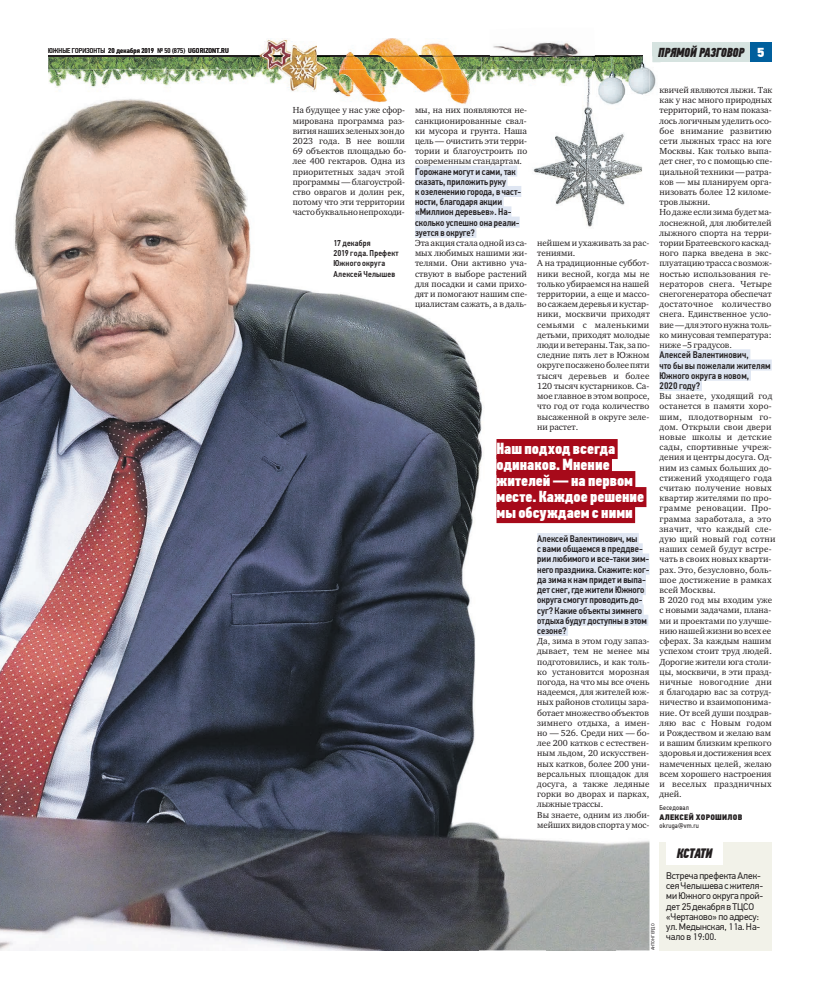
<style>
.page{position:relative;width:820px;height:993px;background:#fff}
.page>*{position:absolute;margin:0;border:0;box-sizing:border-box;transform-origin:0 0}
.t1{font:16px/16px "PF Din Text Comp Pro X Black";color:#fff}
.t2{font:italic 13.6px "PF Din Text Comp Pro X Black";letter-spacing:-.015em;color:#231f20}
.t3{font:italic 13px "PF Din Text Comp Pro X Black";letter-spacing:-.015em;color:#231f20}
.t4{font:500 9.6px/10.2px "PF Din Text Cond Pro";color:#231f20}
.t5{font:9.6px/10.2px "PF Din Text Pro";letter-spacing:-.01em;color:#231f20}
.t6{font:9px/10.2px "Charter ITC";letter-spacing:.005em;color:#231f20}
.t7{font:500 8.5px/10.2px "PF Din Text Cond Pro";letter-spacing:.02em;color:#231f20}
.t8{font:8px "PF Din Text Cond Pro X Black";letter-spacing:.03em;color:#231f20}
.t9{font:500 7px "PF Din Text Cond Pro";letter-spacing:.02em;color:#231f20}
.t10{font:7px "PF Din Text Cond Pro";letter-spacing:.03em;color:#231f20}
.t11{font:4.5px "PF Din Text Pro";color:#231f20}
.s1{font-weight:400}
.s2{color:#151718}
.s3{font-family:"PF Din Text Pro";font-weight:900;font-style:normal;color:#fff}
</style>
<div class="page">
<div style="left:652px;top:43px;width:97px;height:19px;background:#d6e3e0"></div>
<div style="left:749px;top:43px;width:22px;height:19px;background:#005f9d"></div>
<img style="left:329px;top:49px;width:152px;height:7px">
<img style="left:48px;top:57px;width:544px;height:12px">
<hr style="left:48px;top:56px;width:594px;height:1px;background:#231f20">
<img style="left:490px;top:57px;width:102px;height:4px">
<img style="left:489px;top:41px;width:105px;height:16px">
<img style="left:251px;top:39px;width:41px;height:17px">
<img style="left:264px;top:42px;width:65px;height:14px">
<img style="left:264px;top:57px;width:32px;height:12px">
<svg style="left:296px;top:56px;width:33px;height:13px"></svg>
<img style="left:264px;top:56px;width:32px;height:1px">
<img style="left:642px;top:56px;width:18px;height:36px">
<svg style="left:652px;top:56px;width:8px;height:6px"></svg>
<img style="left:369px;top:38px;width:84px;height:18px">
<img style="left:381px;top:57px;width:79px;height:12px">
<img style="left:380px;top:56px;width:74px;height:1px">
<img style="left:339px;top:57px;width:27px;height:12px">
<svg style="left:345px;top:52px;width:10px;height:5px"></svg>
<img style="left:0;top:69px;width:340px;height:881px">
<img style="left:478px;top:176px;width:68px;height:774px">
<img style="left:615px;top:166px;width:34px;height:784px">
<img style="left:340px;top:227px;width:138px;height:723px">
<img style="left:546px;top:459px;width:69px;height:491px">
<img style="left:528px;top:94px;width:113px;height:160px">
<img style="left:318px;top:94px;width:152px;height:16px">
<img style="left:318px;top:69px;width:304px;height:25px">
<img style="left:528px;top:71px;width:64px;height:23px">
<img style="left:48px;top:69px;width:216px;height:25px">
<svg style="left:251px;top:56px;width:13px;height:21px"></svg>
<svg style="left:318px;top:94px;width:11px;height:3px"></svg>
<img style="left:264px;top:69px;width:32px;height:8px">
<img style="left:641px;top:69px;width:8px;height:26px">
<img style="left:641px;top:71px;width:1px;height:23px">
<img style="left:622px;top:71px;width:19px;height:23px">
<img style="left:592px;top:94px;width:38px;height:19px">
<svg style="left:622px;top:94px;width:19px;height:9px"></svg>
<svg style="left:592px;top:56px;width:50px;height:15px"></svg>
<img style="left:450px;top:94px;width:18px;height:9px">
<img style="left:397px;top:69px;width:71px;height:25px">
<img style="left:362px;top:94px;width:25px;height:8px">
<img style="left:338px;top:69px;width:44px;height:25px">
<div style="left:659px;top:349px;width:91px;height:11px;background:#dfe6f2"></div>
<div style="left:659px;top:359px;width:112px;height:11px;background:#dfe6f2"></div>
<div style="left:659px;top:369px;width:91px;height:11px;background:#dfe6f2"></div>
<div style="left:659px;top:380px;width:42px;height:11px;background:#dfe6f2"></div>
<div style="left:537px;top:533px;width:101px;height:11px;background:#dfe6f2"></div>
<div style="left:537px;top:543px;width:105px;height:11px;background:#dfe6f2"></div>
<div style="left:537px;top:553px;width:112px;height:11px;background:#dfe6f2"></div>
<div style="left:537px;top:563px;width:112px;height:11px;background:#dfe6f2"></div>
<div style="left:537px;top:573px;width:108px;height:11px;background:#dfe6f2"></div>
<div style="left:537px;top:584px;width:108px;height:11px;background:#dfe6f2"></div>
<div style="left:537px;top:594px;width:105px;height:11px;background:#dfe6f2"></div>
<div style="left:537px;top:604px;width:106px;height:11px;background:#dfe6f2"></div>
<div style="left:537px;top:614px;width:111px;height:11px;background:#dfe6f2"></div>
<div style="left:537px;top:624px;width:31px;height:11px;background:#dfe6f2"></div>
<div style="left:415px;top:165px;width:102px;height:11px;background:#dfe6f2"></div>
<div style="left:415px;top:176px;width:92px;height:11px;background:#dfe6f2"></div>
<div style="left:415px;top:186px;width:106px;height:11px;background:#dfe6f2"></div>
<div style="left:415px;top:196px;width:88px;height:11px;background:#dfe6f2"></div>
<div style="left:415px;top:206px;width:96px;height:11px;background:#dfe6f2"></div>
<div style="left:415px;top:216px;width:104px;height:11px;background:#dfe6f2"></div>
<div style="left:415px;top:227px;width:61px;height:11px;background:#dfe6f2"></div>
<div style="left:496px;top:439px;width:121px;height:20px;background:#a70a1a"></div>
<div style="left:496px;top:455px;width:115px;height:20px;background:#a70a1a"></div>
<div style="left:496px;top:471px;width:139px;height:20px;background:#a70a1a"></div>
<div style="left:496px;top:487px;width:150px;height:20px;background:#a70a1a"></div>
<div style="left:496px;top:503px;width:139px;height:20px;background:#a70a1a"></div>
<div style="left:659px;top:841px;width:112px;height:109px;background:#f2f2e9"></div>
<div style="left:666px;top:841px;width:56px;height:23px;background:#fff"></div>
<p class="t9" style="left:48px;top:46px;width:182px"><span class="s1">ЮЖНЫЕ ГОРИЗОНТЫ</span> 20 декабря 2019 <span class="s1">№ 50 (875)</span> UGORIZONT.RU</p>
<p class="t3" style="left:658px;top:47px;width:108px"><span class="s2">П</span>РЯМОЙ РАЗГОВОР <span class="s3">5</span></p>
<p class="t6" style="left:292px;top:105px;width:115px">На будущее у нас уже сфор&shy;мирована программа раз&shy;вития наших зеленых зон до<br>2023 года. В нее вошли<br>69 объектов площадью бо&shy;лее 400 гектаров. Одна из приоритетных задач этой программы — благоустрой&shy;ство оврагов и долин рек, потому что эти территории часто буквально непроходи-</p>
<p class="t7" style="left:333px;top:238px;width:67px">17 декабря<br>2019 года. Префект<br>Южного округа<br>Алексей Челышев</p>
<p class="t6" style="left:415px;top:105px;width:114px;text-align:justify">мы, на них появляются не&shy;санкционированные свал&shy;ки мусора и грунта. Наша цель — очистить эти терри&shy;тории и благоустроить по современным стандартам.</p>
<p class="t4" style="left:415px;top:166px;width:108px">Горожане могут и сами, так сказать, приложить руку<br>к озеленениюгорода, в част&shy;ности, благодаря акции «Миллион деревьев». На&shy;сколько успешно она реали&shy;зуется в округе?</p>
<p class="t6" style="left:415px;top:238px;width:114px;text-align:justify">Эта акция стала одной из са&shy;мых любимых нашими жи&shy;телями. Они активно уча&shy;ствуют в выборе растений для посадки и сами прихо&shy;дят и помогают нашим спе&shy;циалистам сажать, а в даль-</p>
<p class="t6" style="left:537px;top:238px;width:114px">нейшем и ухаживать за рас&shy;тениями.<br>А на традиционные суббот&shy;ники весной, когда мы не только убираемся на нашей территории, а еще и массо&shy;во сажаем деревья и кустар&shy;ники, москвичи приходят семьями с маленькими детьми, приходят молодые люди и ветераны. Так, за по&shy;следние пять лет в Южном округе посажено более пяти тысяч деревьев и более<br>120 тысяч кустарников. Са&shy;мое главное в этом вопросе, что год от года количество высаженной в округе зеле&shy;ни растет.</p>
<p class="t1" style="left:496px;top:440px;width:149px">Нашподход всегда одинаков. Мнение жителей — на первом месте. Каждое решение мыобсуждаем с ними</p>
<p class="t4" style="left:537px;top:533px;width:114px">Алексей Валентинович, мы<br>с вами общаемся в преддве&shy;рии любимого и все-таки зим&shy;него праздника. Скажите: ког&shy;да зима к нам придет и выпа&shy;дет снег, где жители Южного округа смогут проводить до&shy;суг? Какие объекты зимнего отдыха будут доступны в этом сезоне?</p>
<p class="t6" style="left:537px;top:635px;width:114px">Да, зима в этом году запаз&shy;дывает, тем не менее мы подготовились, и как толь&shy;ко установится морозная погода, на что мы все очень надеемся, для жителей юж&shy;ных районов столицы зара&shy;ботает множество объектов зимнего отдыха, а имен&shy;но — 526. Среди них — бо&shy;лее 200 катков с естествен&shy;ным льдом, 20 искусствен&shy;ных катков, более 200 уни&shy;версальных площадок для досуга, а также ледяные горки во дворах и парках, лыжные трассы.<br>Вы знаете, одним из люби&shy;мейших видов спорта у мос-</p>
<p class="t6" style="left:659px;top:85px;width:114px">квичей являются лыжи. Так как у нас много природных территорий, то нам показа&shy;лось логичным уделить осо&shy;бое внимание развитию сети лыжных трасс на юге<br>Москвы. Как только выпа&shy;дет снег, то с помощью спе&shy;циальной техники — ратра&shy;ков — мы планируем орга&shy;низовать более 12 киломе&shy;тров лыжни.<br>Но даже если зима будет ма&shy;лоснежной, для любителей лыжного спорта на терри&shy;тории Братеевского каскад&shy;ного парка введена в экс&shy;плуатацию трасса с возмож&shy;ностью использования ге&shy;нераторов снега. Четыре снегогенератора обеспечат достаточное количество снега. Единственное усло&shy;вие — для этого нужна толь&shy;ко минусовая температура: ниже –5 градусов.</p>
<p class="t4" style="left:659px;top:350px;width:112px">Алексей Валентинович,<br>что бы вы пожелали жителям<br>Южного округа в новом,<br>2020 году?</p>
<p class="t6" style="left:659px;top:391px;width:117px">Вы знаете, уходящий год останется в памяти хоро&shy;шим, плодотворным го&shy;дом. Открыли свои двери новые школы и детские сады, спортивные учреж&shy;дения и центры досуга. Од&shy;ним из самых больших до&shy;стижений уходящего года считаю получение новых квартир жителями по про&shy;грамме реновации. Про&shy;грамма заработала, а это значит, что каждый сле&shy;дую щий новый год сотни наших семей будут встре&shy;чать в своих новых кварти&shy;рах. Это, безусловно, боль&shy;шое достижение в рамках всей Москвы.<br>В 2020 год мы входим уже с новыми задачами, плана&shy;ми и проектами по улучше&shy;нию нашей жизни во всех ее сферах. За каждым нашим успехом стоит труд людей.<br>Дорогие жители юга столи&shy;цы, москвичи, в эти празд&shy;ничные новогодние дни я благодарю вас за сотруд&shy;ничество и взаимопонима&shy;ние. От всей души поздрав&shy;ляю вас с Новым годом и Рождеством и желаю вам и вашим близким крепкого здоровья и достижения всех намеченных целей, желаю всем хорошего настроения и веселых праздничных дней.</p>
<p class="t10" style="left:659px;top:802px;width:31px">Беседовал</p>
<p class="t8" style="left:659px;top:813px;width:84px">АЛЕКСЕЙ ХОРОШИЛОВ</p>
<p class="t10" style="left:659px;top:821px;width:41px">okruga@vm.ru</p>
<p class="t2" style="left:676px;top:847px;width:37px">КСТАТИ</p>
<p class="t11" style="left:651px;top:950px;width:28px;rotate:-90deg">АНТОНГЕРДО</p>
<p class="t5" style="left:666px;top:871px;width:99px">Встреча префектаАлек&shy;сеяЧелышева сжителя&shy;миЮжного округа прой&shy;дет 25 декабря в ТЦСО «Чертаново» по адресу: ул. Медынская, 11а. На&shy;чало в 19:00.</p>
</div>
